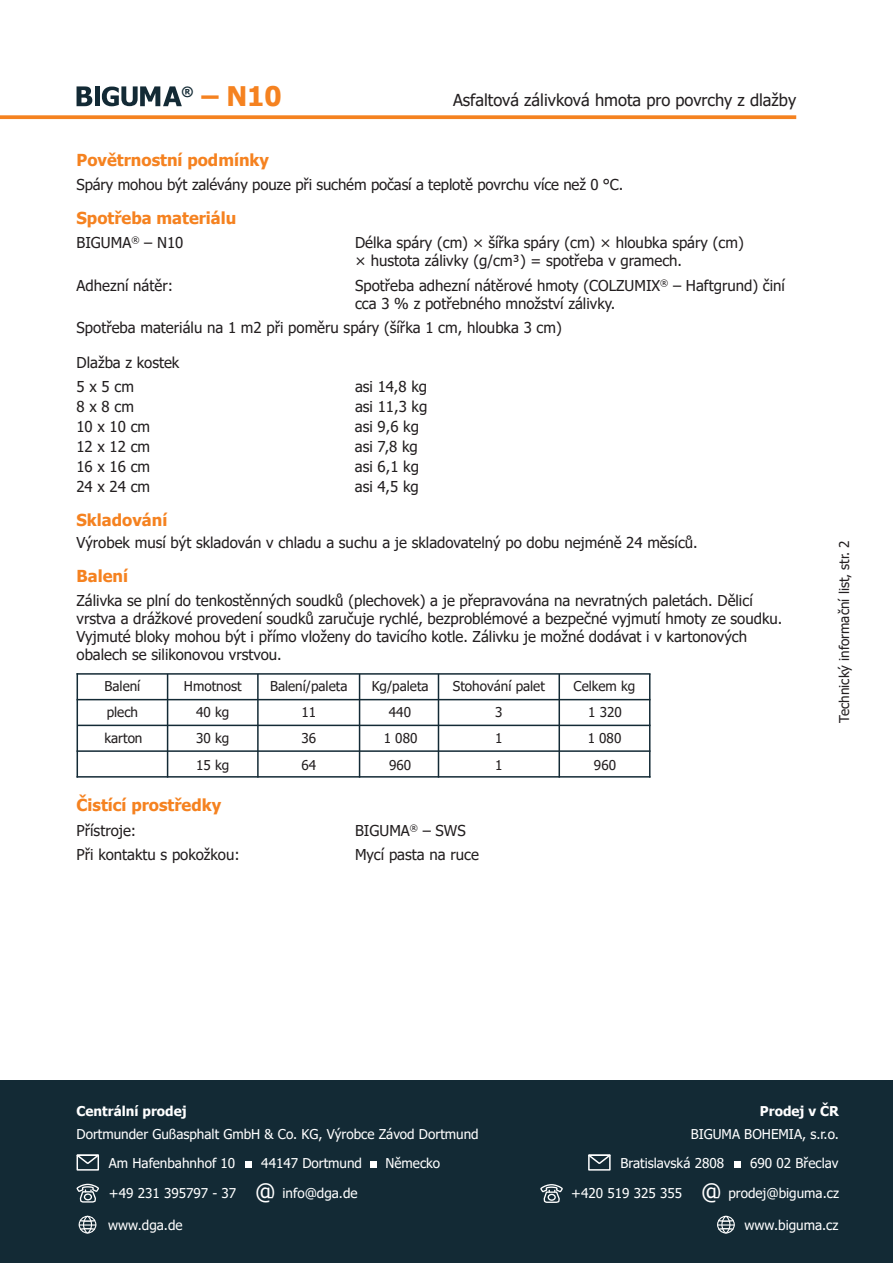
<style>
.page{position:relative;width:893px;height:1263px;background:#fff}
.page>*{position:absolute;margin:0;border:0;box-sizing:border-box;transform-origin:0 0}
.t1{font:700 27px "Tahoma";color:#f58220}
.t2{font:700 16.5px "Tahoma";color:#f58220}
.t3{font:16.5px "Tahoma";color:#231f20}
.t4{font:15px/18px "Tahoma";color:#231f20}
.t5{font:13.5px/28.2px "Tahoma";color:#fff}
.t6{font:13.5px/27px "Tahoma";color:#231f20;text-align:center}
.t7{font:700 13.5px "Tahoma";color:#fff}
.t8{font:700 12.9px "Tahoma";color:#132a35}
.s1{font-size:22.5px}
</style>
<div class="page">
<svg style="left:0;top:115px;width:796px;height:4px;background:#f58b31"></svg>
<hr style="left:95px;top:86px;width:4px;height:20px;background:#132a35">
<svg style="left:77px;top:86px;width:15px;height:20px"></svg>
<svg style="left:102px;top:86px;width:80px;height:20px"></svg>
<div style="left:0;top:1081px;width:893px;height:182px;background:#132a35"></div>
<svg style="left:77px;top:1154px;width:22px;height:16px"></svg>
<div style="left:245px;top:1161px;width:6px;height:7px;background:#fff"></div>
<svg style="left:77px;top:1184px;width:22px;height:18px"></svg>
<div style="left:371px;top:1161px;width:6px;height:7px;background:#fff"></div>
<div style="left:79px;top:1216px;width:17px;height:17px;border:1px solid #fff;border-radius:50%"></div>
<div style="left:83px;top:1216px;width:9px;height:17px;border:1px solid #fff;border-radius:50%"></div>
<svg style="left:79px;top:1219px;width:17px;height:12px"></svg>
<svg style="left:588px;top:1154px;width:23px;height:16px"></svg>
<div style="left:734px;top:1161px;width:6px;height:7px;background:#fff"></div>
<svg style="left:540px;top:1184px;width:23px;height:19px"></svg>
<div style="left:717px;top:1216px;width:18px;height:17px;border:1px solid #fff;border-radius:50%"></div>
<div style="left:721px;top:1216px;width:9px;height:17px;border:1px solid #fff;border-radius:50%"></div>
<svg style="left:717px;top:1219px;width:18px;height:12px"></svg>
<hr style="left:77px;top:673px;width:573px;height:2px;background:#132a35">
<hr style="left:77px;top:699px;width:573px;height:1px;background:#132a35">
<hr style="left:77px;top:725px;width:573px;height:1px;background:#132a35">
<hr style="left:77px;top:673px;width:1px;height:105px;background:#132a35">
<hr style="left:649px;top:674px;width:1px;height:104px;background:#132a35">
<hr style="left:558px;top:674px;width:2px;height:104px;background:#132a35">
<hr style="left:359px;top:674px;width:1px;height:104px;background:#132a35">
<hr style="left:257px;top:674px;width:2px;height:104px;background:#132a35">
<hr style="left:167px;top:674px;width:1px;height:104px;background:#132a35">
<hr style="left:438px;top:674px;width:1px;height:104px;background:#132a35">
<hr style="left:77px;top:750px;width:573px;height:2px;background:#132a35">
<hr style="left:77px;top:776px;width:573px;height:2px;background:#132a35">
<p class="t8" style="left:181px;top:83px;width:14px">®</p>
<h1 class="t1" style="left:201px;top:78px;width:82px">– N10</h1>
<p class="t3" style="left:453px;top:89px;width:345px">Asfaltová zálivková hmota pro povrchy z dlažby</p>
<p class="t2" style="left:77px;top:148px;width:194px">Povětrnostní podmínky</p>
<p class="t4" style="left:77px;top:176px;width:548px">Spáry mohou být zalévány pouze při suchém počasí a teplotě povrchu více než 0 °C.</p>
<p class="t2" style="left:77px;top:206px;width:161px">Spotřeba materiálu</p>
<p class="t4" style="left:77px;top:234px;width:108px">BIGUMA<sup>®</sup> – N10</p>
<p class="t4" style="left:355px;top:234px;width:390px">Délka spáry (cm) × šířka spáry (cm) × hloubka spáry (cm) × hustota zálivky (g/cm³) = spotřeba v gramech.</p>
<p class="t4" style="left:77px;top:277px;width:98px">Adhezní nátěr:</p>
<p class="t4" style="left:355px;top:277px;width:431px">Spotřeba adhezní nátěrové hmoty (COLZUMIX<sup>®</sup> – Haftgrund) činí cca 3 % z potřebného množství zálivky.</p>
<p class="t4" style="left:77px;top:319px;width:487px">Spotřeba materiálu na 1 m2 při poměru spáry (šířka 1 cm, hloubka 3 cm)</p>
<p class="t4" style="left:77px;top:351px;width:104px;line-height:24.3px">Dlažba z kostek<br>5 x 5 cm</p>
<p class="t4" style="left:355px;top:378px;width:74px">asi 14,8 kg</p>
<p class="t4" style="left:77px;top:398px;width:59px">8 x 8 cm</p>
<p class="t4" style="left:355px;top:398px;width:74px">asi 11,3 kg</p>
<p class="t4" style="left:76px;top:418px;width:75px">10 x 10 cm</p>
<p class="t4" style="left:355px;top:418px;width:66px">asi 9,6 kg</p>
<p class="t4" style="left:76px;top:438px;width:75px">12 x 12 cm</p>
<p class="t4" style="left:355px;top:438px;width:64px">asi 7,8 kg</p>
<p class="t4" style="left:76px;top:458px;width:75px">16 x 16 cm</p>
<p class="t4" style="left:355px;top:458px;width:66px">asi 6,1 kg</p>
<p class="t4" style="left:76px;top:478px;width:75px">24 x 24 cm</p>
<p class="t4" style="left:355px;top:478px;width:65px">asi 4,5 kg</p>
<p class="t2" style="left:77px;top:508px;width:92px">Skladování</p>
<p class="t4" style="left:77px;top:534px;width:623px">Výrobek musí být skladován v chladu a suchu a je skladovatelný po dobu nejméně 24 měsíců.</p>
<p class="t6" style="left:832px;top:723px;width:184px;rotate:-90deg">Technický informační list, str. 2</p>
<p class="t2" style="left:77px;top:564px;width:53px">Balení</p>
<p class="t4" style="left:77px;top:593px;width:707px">Zálivka se plní do tenkostěnných soudků (plechovek) a je přepravována na nevratných paletách. Dělicí vrstva a drážkové provedení soudků zaručuje rychlé, bezproblémové a bezpečné vyjmutí hmoty ze soudku.<br>Vyjmuté bloky mohou být i přímo vloženy do tavicího kotle. Zálivku je možné dodávat i v kartonových obalech se silikonovou vrstvou.</p>
<p class="t6" style="left:104px;top:674px;width:37px">Balení</p>
<p class="t6" style="left:184px;top:674px;width:59px">Hmotnost</p>
<p class="t6" style="left:270px;top:674px;width:79px">Balení/paleta</p>
<p class="t6" style="left:372px;top:674px;width:58px">Kg/paleta</p>
<p class="t6" style="left:453px;top:674px;width:94px">Stohování palet</p>
<p class="t6" style="left:574px;top:674px;width:63px">Celkem kg</p>
<p class="t6" style="left:107px;top:699px;width:33px">plech</p>
<p class="t6" style="left:196px;top:699px;width:35px">40 kg</p>
<p class="t6" style="left:301px;top:699px;width:16px">11</p>
<p class="t6" style="left:389px;top:699px;width:24px">440</p>
<p class="t6" style="left:495px;top:699px;width:9px">3</p>
<p class="t6" style="left:588px;top:699px;width:35px">1 320</p>
<p class="t6" style="left:104px;top:726px;width:40px">karton</p>
<p class="t6" style="left:196px;top:726px;width:35px">30 kg</p>
<p class="t6" style="left:301px;top:726px;width:16px">36</p>
<p class="t6" style="left:384px;top:726px;width:35px">1 080</p>
<p class="t6" style="left:495px;top:726px;width:9px">1</p>
<p class="t6" style="left:196px;top:753px;width:35px">15 kg</p>
<p class="t6" style="left:301px;top:753px;width:16px">64</p>
<p class="t6" style="left:389px;top:753px;width:24px">960</p>
<p class="t6" style="left:495px;top:753px;width:9px">1</p>
<p class="t6" style="left:588px;top:726px;width:35px">1 080<br>960</p>
<p class="t2" style="left:77px;top:794px;width:146px">Čistící prostředky</p>
<p class="t4" style="left:77px;top:822px;width:61px">Přístroje:</p>
<p class="t4" style="left:355px;top:822px;width:112px">BIGUMA<sup>®</sup> – SWS</p>
<p class="t4" style="left:77px;top:846px;width:165px">Při kontaktu s pokožkou:</p>
<p class="t4" style="left:355px;top:846px;width:125px">Mycí pasta na ruce</p>
<p class="t7" style="left:77px;top:1102px;width:112px">Centrální prodej</p>
<p class="t5" style="left:109px;top:1121px;width:371px;text-indent:-32px">Dortmunder Gußasphalt GmbH &amp; Co. KG, Výrobce Závod Dortmund<br>Am Hafenbahnhof 10</p>
<p class="t5" style="left:385px;top:1149px;width:56px">Německo</p>
<p class="t5" style="left:261px;top:1149px;width:102px">44147 Dortmund</p>
<p class="t5" style="left:109px;top:1180px;width:250px">+49 231 395797 - 37 <span class="s1">@</span> info@dga.de</p>
<p class="t5" style="left:108px;top:1212px;width:76px">www.dga.de</p>
<p class="t7" style="left:760px;top:1102px;width:81px">Prodej v ČR</p>
<p class="t5" style="left:620px;top:1121px;width:220px;text-indent:70px">BIGUMA BOHEMIA, s.r.o.<br>Bratislavská 2808</p>
<p class="t5" style="left:750px;top:1149px;width:90px">690 02 Břeclav</p>
<p class="t5" style="left:571px;top:1180px;width:269px">+420 519 325 355 <span class="s1">@</span> prodej@biguma.cz</p>
<p class="t5" style="left:744px;top:1212px;width:95px">www.biguma.cz</p>
</div>
